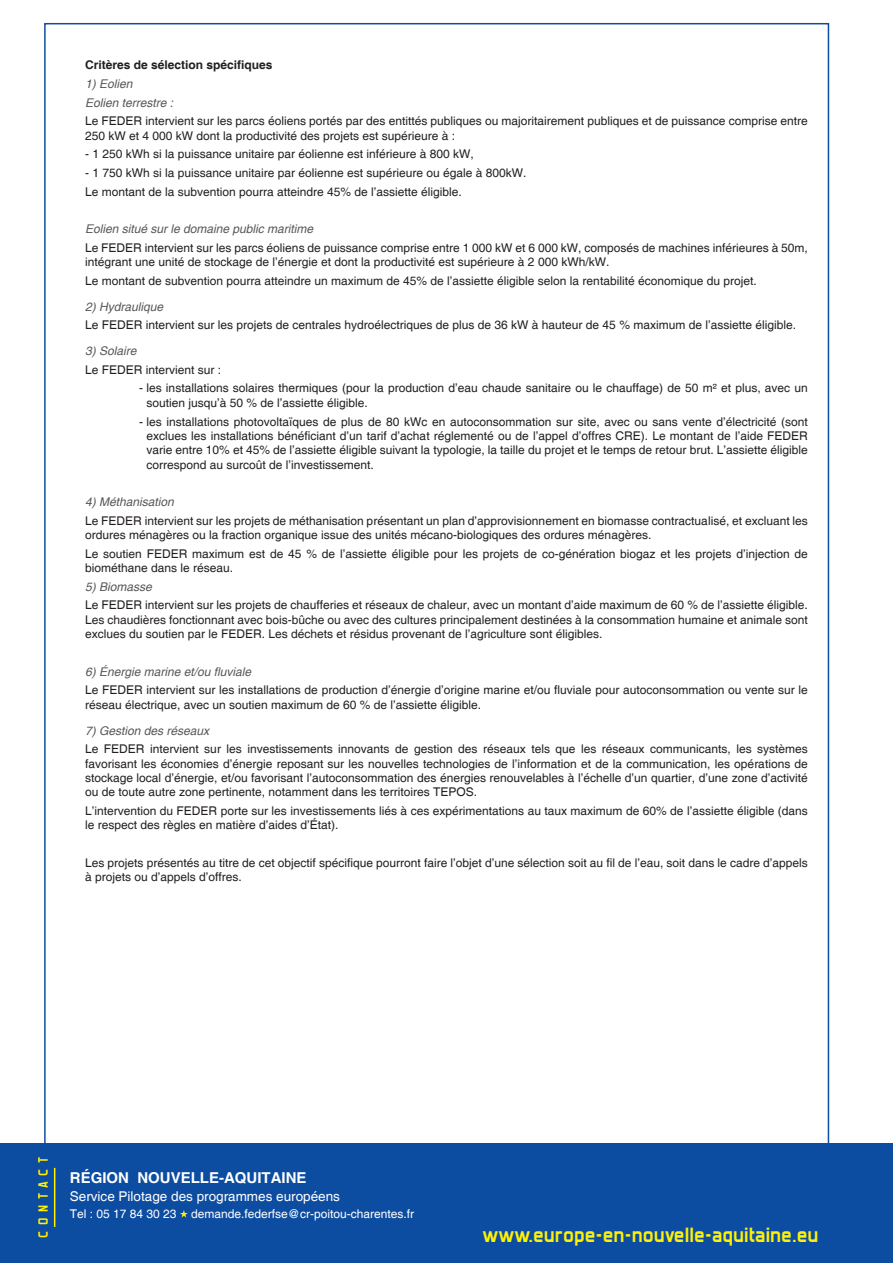
<style>
.page{position:relative;width:893px;height:1263px;background:#fff}
.page>*{position:absolute;margin:0;border:0;box-sizing:border-box;transform-origin:0 0}
.t1{font:700 22.95px "Forgotten Futurist";color:#fff101}
.t2{font:700 15px "Helvetica";color:#fff}
.t3{font:700 15px "Forgotten Futurist";letter-spacing:.38em;color:#fff101}
.t4{font:13.5px "Helvetica";color:#fff}
.t5{font:12px/14.4px "Helvetica";color:#231f20}
.t6{font:italic 12px "Helvetica";color:#57585a}
.t7{font:12px "Helvetica";color:#fff}
.t8{font:700 12px "Helvetica";color:#231f20}
</style>
<div class="page">
<div style="left:44px;top:23px;width:785px;height:1140px;background:#fff;border:2px solid #0d4da1"></div>
<div style="left:0;top:1144px;width:893px;height:119px;background:#0d4da1"></div>
<svg style="left:180px;top:1210px;width:8px;height:7px"></svg>
<hr style="left:54px;top:1168px;width:1px;height:59px;background:#fff101">
<p class="t8" style="left:85px;top:58px;width:189px">Critères de sélection spécifiques</p>
<p class="t6" style="left:85px;top:77px;width:49px">1) Eolien</p>
<p class="t6" style="left:85px;top:95px;width:90px">Eolien terrestre :</p>
<p class="t5" style="left:85px;top:114px;width:724px">Le FEDER intervient sur les parcs éoliens portés par des entittés publiques ou majoritairement publiques et de puissance comprise entre<br>250 kW et 4 000 kW dont la productivité des projets est supérieure à :</p>
<p class="t5" style="left:85px;top:147px;width:390px">- 1 250 kWh si la puissance unitaire par éolienne est inférieure à 800 kW,</p>
<p class="t5" style="left:85px;top:166px;width:443px">- 1 750 kWh si la puissance unitaire par éolienne est supérieure ou égale à 800kW.</p>
<p class="t5" style="left:85px;top:185px;width:378px">Le montant de la subvention pourra atteindre 45% de l’assiette éligible.</p>
<p class="t6" style="left:85px;top:222px;width:230px">Eolien situé sur le domaine public maritime</p>
<p class="t5" style="left:85px;top:241px;width:724px">Le FEDER intervient sur les parcs éoliens de puissance comprise entre 1 000 kW et 6 000 kW, composés de machines inférieures à 50m, intégrant une unité de stockage de l’énergie et dont la productivité est supérieure à 2 000 kWh/kW.</p>
<p class="t5" style="left:85px;top:274px;width:673px">Le montant de subvention pourra atteindre un maximum de 45% de l’assiette éligible selon la rentabilité économique du projet.</p>
<p class="t6" style="left:85px;top:299px;width:80px">2) Hydraulique</p>
<p class="t5" style="left:85px;top:318px;width:712px">Le FEDER intervient sur les projets de centrales hydroélectriques de plus de 36 kW à hauteur de 45 % maximum de l’assiette éligible.</p>
<p class="t6" style="left:85px;top:344px;width:53px">3) Solaire</p>
<p class="t5" style="left:85px;top:363px;width:138px">Le FEDER intervient sur :</p>
<p class="t5" style="left:146px;top:381px;width:663px;text-indent:-7px">- les installations solaires thermiques (pour la production d’eau chaude sanitaire ou le chauffage) de 50 m² et plus, avec un soutien jusqu’à 50 % de l’assiette éligible.</p>
<p class="t5" style="left:146px;top:414px;width:663px;text-align:justify;text-indent:-7px">- les installations photovoltaïques de plus de 80 kWc en autoconsommation sur site, avec ou sans vente d’électricité (sont exclues les installations bénéficiant d’un tarif d’achat réglementé ou de l’appel d’offres CRE). Le montant de l’aide FEDER varie entre 10% et 45% de l’assiette éligible suivant la typologie, la taille du projet et le temps de retour brut. L’assiette éligible correspond au surcoût de l’investissement.</p>
<p class="t6" style="left:85px;top:495px;width:90px">4) Méthanisation</p>
<p class="t5" style="left:85px;top:514px;width:724px">Le FEDER intervient sur les projets de méthanisation présentant un plan d’approvisionnement en biomasse contractualisé, et excluant les ordures ménagères ou la fraction organique issue des unités mécano-biologiques des ordures ménagères.</p>
<p class="t5" style="left:85px;top:547px;width:724px">Le soutien FEDER maximum est de 45 % de l’assiette éligible pour les projets de co-génération biogaz et les projets d’injection de biométhane dans le réseau.</p>
<p class="t6" style="left:85px;top:580px;width:68px">5) Biomasse</p>
<p class="t5" style="left:85px;top:598px;width:724px;text-align:justify">Le FEDER intervient sur les projets de chaufferies et réseaux de chaleur, avec un montant d’aide maximum de 60 % de l’assiette éligible.<br>Les chaudières fonctionnant avec bois-bûche ou avec des cultures principalement destinées à la consommation humaine et animale sont exclues du soutien par le FEDER. Les déchets et résidus provenant de l’agriculture sont éligibles.</p>
<p class="t6" style="left:85px;top:664px;width:168px">6) Énergie marine et/ou fluviale</p>
<p class="t5" style="left:85px;top:683px;width:724px">Le FEDER intervient sur les installations de production d’énergie d’origine marine et/ou fluviale pour autoconsommation ou vente sur le réseau électrique, avec un soutien maximum de 60 % de l’assiette éligible.</p>
<p class="t6" style="left:85px;top:723px;width:126px">7) Gestion des réseaux</p>
<p class="t5" style="left:85px;top:742px;width:724px;text-align:justify">Le FEDER intervient sur les investissements innovants de gestion des réseaux tels que les réseaux communicants, les systèmes favorisant les économies d’énergie reposant sur les nouvelles technologies de l’information et de la communication, les opérations de stockage local d’énergie, et/ou favorisant l’autoconsommation des énergies renouvelables à l’échelle d’un quartier, d’une zone d’activité ou de toute autre zone pertinente, notamment dans les territoires TEPOS.</p>
<p class="t5" style="left:85px;top:804px;width:724px">L’intervention du FEDER porte sur les investissements liés à ces expérimentations au taux maximum de 60% de l’assiette éligible (dans le respect des règles en matière d’aides d’État).</p>
<p class="t5" style="left:85px;top:856px;width:724px">Les projets présentés au titre de cet objectif spécifique pourront faire l’objet d’une sélection soit au fil de l’eau, soit dans le cadre d’appels à projets ou d’appels d’offres.</p>
<p class="t3" style="left:35px;top:1238px;width:82px;rotate:-90deg">CONTACT</p>
<p class="t2" style="left:70px;top:1168px;width:238px">RÉGION NOUVELLE-AQUITAINE</p>
<p class="t4" style="left:70px;top:1188px;width:272px">Service Pilotage des programmes européens</p>
<p class="t7" style="left:70px;top:1206px;width:346px">Tel : 05 17 84 30 23 demande.federfse@cr-poitou-charentes.fr</p>
<p class="t1" style="left:483px;top:1222px;width:337px">www.europe-en-nouvelle-aquitaine.eu</p>
</div>
